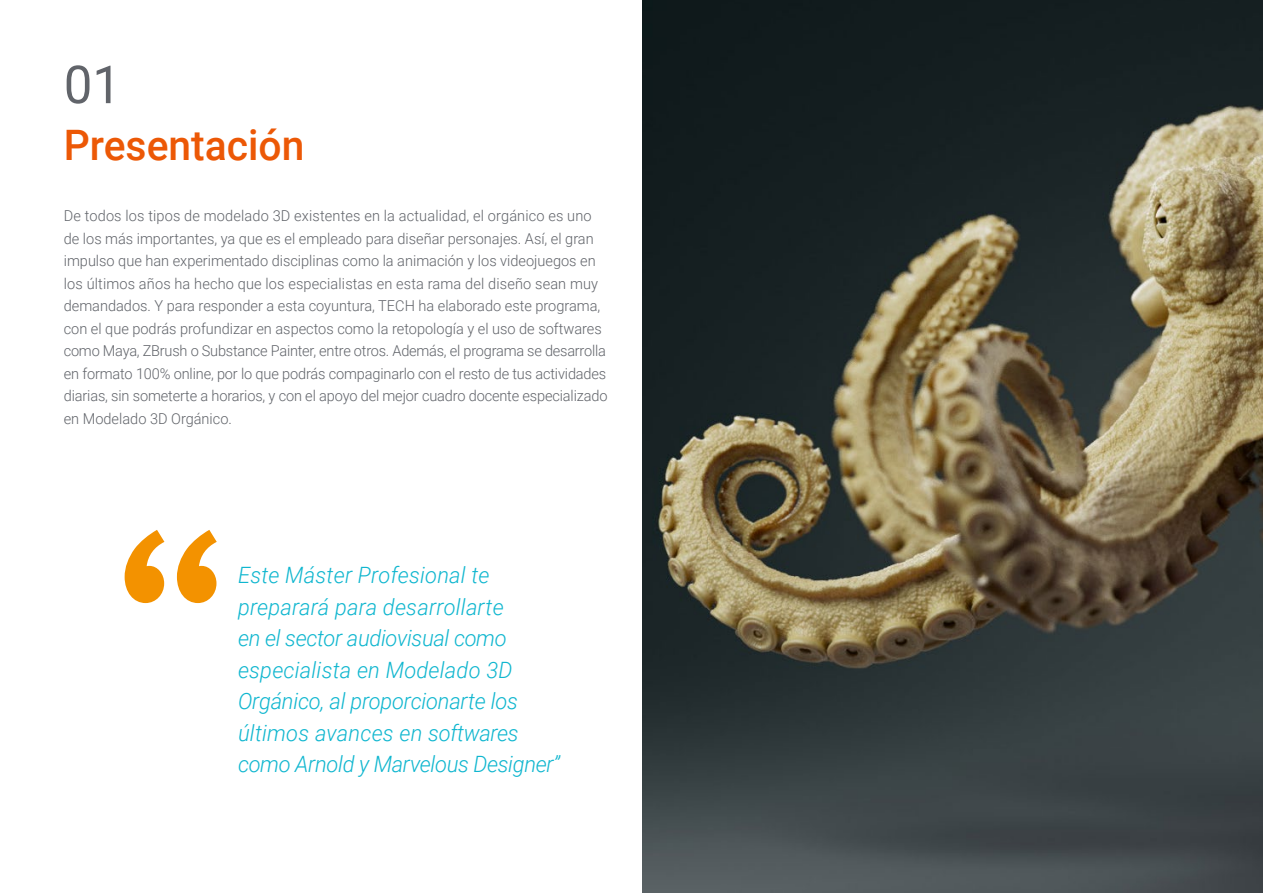
<style>
.page{position:relative;width:1263px;height:893px;background:#fff}
.page>*{position:absolute;margin:0;border:0;box-sizing:border-box;transform-origin:0 0}
.t1{font:52.5px "Roboto";color:#61646a}
.t2{font:500 42px "Roboto";color:#ec5806}
.t3{font:italic 300 22.5px/31.5px "Roboto";letter-spacing:-.01em;color:#0fb6cf}
.t4{font:300 15px/22.5px "Roboto";color:#61646a}
</style>
<div class="page">
<svg style="left:125px;top:530px;width:92px;height:73px"></svg>
<img style="left:642px;top:0;width:621px;height:893px">
<h1 class="t1" style="left:64px;top:48px;width:59px">01</h1>
<h2 class="t2" style="left:64px;top:115px;width:242px">Presentación</h2>
<p class="t4" style="left:64px;top:204px;width:545px">De todos los tipos de modelado 3D existentes en la actualidad, el orgánico es uno de los más importantes, ya que es el empleado para diseñar personajes. Así, el gran impulso que han experimentado disciplinas como la animación y los videojuegos en los últimos años ha hecho que los especialistas en esta rama del diseño sean muy demandados. Y para responder a esta coyuntura, TECH ha elaborado este programa, con el que podrás profundizar en aspectos como la retopología y el uso de softwares como Maya, ZBrush o Substance Painter, entre otros. Además, el programa se desarrolla en formato 100% online, por lo que podrás compaginarlo con el resto de tus actividades diarias, sin someterte a horarios, y con el apoyo del mejor cuadro docente especializado en Modelado 3D Orgánico.</p>
<h3 class="t3" style="left:238px;top:559px;width:323px">Este Máster Profesional te preparará para desarrollarte<br>en el sector audiovisual como especialista en Modelado 3D<br>Orgánico, al proporcionarte los últimos avances en softwares como Arnold y Marvelous Designer”</h3>
</div>
